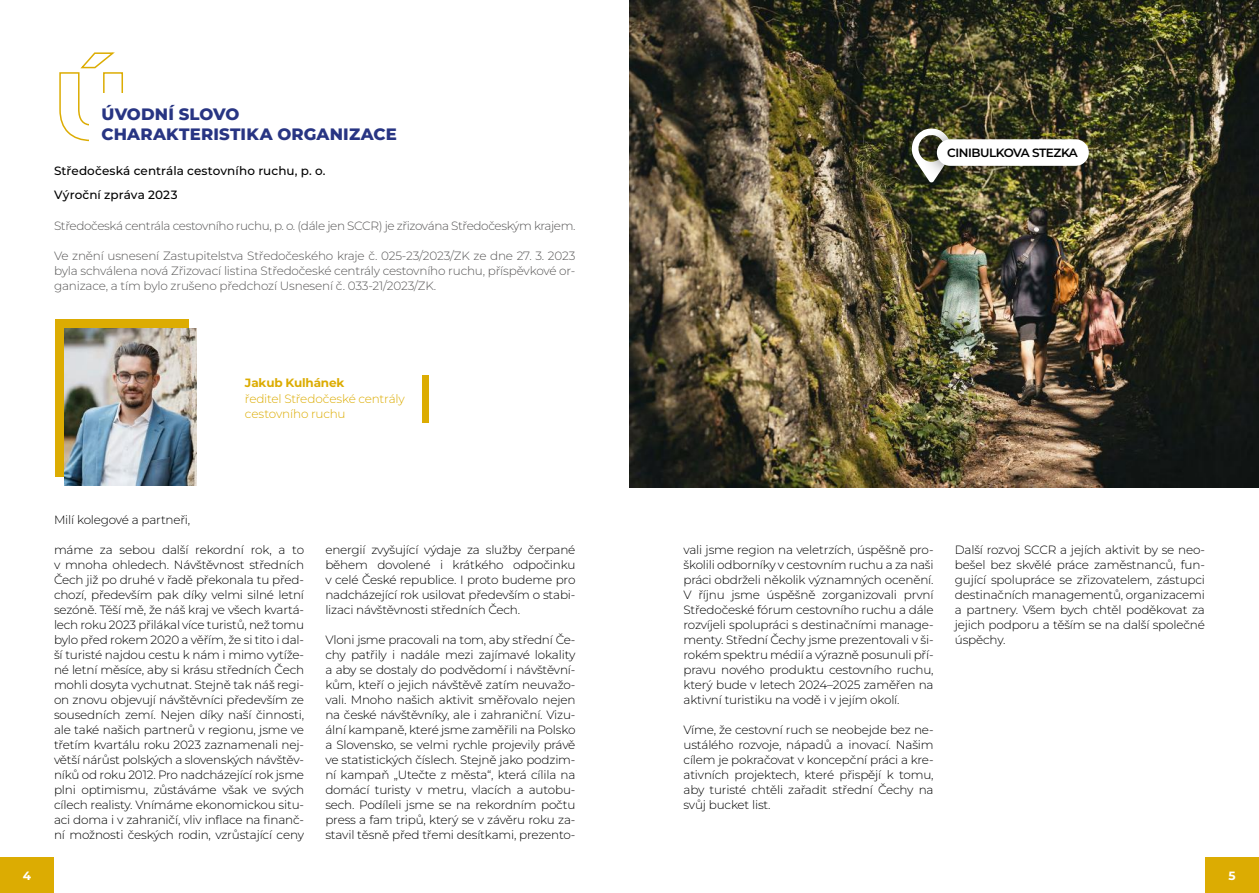
<style>
.page{position:relative;width:1259px;height:893px;background:#fff}
.page>*{position:absolute;margin:0;border:0;box-sizing:border-box;transform-origin:0 0}
.t1{font:800 16.5px/20.2px "Montserrat";letter-spacing:.01em;color:#283583}
.t2{font:300 12px/15px "Montserrat";letter-spacing:-.015em;color:#000;text-align:justify}
.t3{font:300 12px/15px "Montserrat";letter-spacing:-.03em;color:#575656;text-align:justify}
.t4{font:500 12px/24px "Montserrat";letter-spacing:.005em;color:#000}
.t5{font:300 12px/15.8px "Montserrat";letter-spacing:-.015em;color:#dcac02}
.t6{font:600 12px "Montserrat";letter-spacing:-.04em;color:#000}
.t7{font:700 12px "Montserrat";letter-spacing:-.015em;color:#dcac02}
.t8{font:700 12px "Montserrat";color:#fff}
</style>
<div class="page">
<div style="left:0;top:857px;width:54px;height:36px;background:#dcac02"></div>
<div style="left:1205px;top:857px;width:54px;height:36px;background:#dcac02"></div>
<svg style="left:59px;top:52px;width:64px;height:90px"></svg>
<div style="left:90px;top:93px;width:66px;height:56px;background:#fff"></div>
<div style="left:422px;top:375px;width:6px;height:47px;background:#dcac02"></div>
<div style="left:55px;top:319px;width:134px;height:157px;background:#dcac02"></div>
<img style="left:65px;top:328px;width:131px;height:158px">
<img style="left:629px;top:0;width:630px;height:488px">
<div style="left:897px;top:114px;width:68px;height:83px;background:#000;opacity:.2"></div>
<svg style="left:911px;top:128px;width:40px;height:55px"></svg>
<div style="left:919px;top:124px;width:181px;height:57px;background:#000;opacity:.4"></div>
<div style="left:937px;top:139px;width:152px;height:27px;background:#fff;border-radius:13px"></div>
<h1 class="t1" style="left:101px;top:104px;width:297px">ÚVODNÍ SLOVO<br>CHARAKTERISTIKA ORGANIZACE</h1>
<p class="t4" style="left:54px;top:158px;width:273px">Středočeská centrála cestovního ruchu, p. o.<br>Výroční zpráva 2023</p>
<p class="t3" style="left:54px;top:218px;width:523px">Středočeská centrála cestovního ruchu, p. o. (dále jen SCCR) je zřizována Středočeským krajem.</p>
<p class="t3" style="left:54px;top:248px;width:523px">Ve znění usnesení Zastupitelstva Středočeského kraje č. 025-23/2023/ZK ze dne 27. 3. 2023 byla schválena nová Zřizovací listina Středočeské centrály cestovního ruchu, příspěvkové or&shy;ganizace, a tím bylo zrušeno předchozí Usnesení č. 033-21/2023/ZK.</p>
<p class="t7" style="left:245px;top:374px;width:101px">Jakub Kulhánek</p>
<p class="t5" style="left:245px;top:390px;width:161px">ředitel Středočeské centrály cestovního ruchu</p>
<p class="t2" style="left:54px;top:512px;width:138px">Milí kolegové a partneři,</p>
<p class="t2" style="left:54px;top:542px;width:252px">máme za sebou další rekordní rok, a to v mnoha ohledech. Návštěvnost středních Čech již po druhé v řadě překonala tu před&shy;chozí, především pak díky velmi silné letní sezóně. Těší mě, že náš kraj ve všech kvartá&shy;lech roku 2023 přilákal více turistů, než tomu bylo před rokem 2020 a věřím, že si tito i dal&shy;ší turisté najdou cestu k nám i mimo vytíže&shy;né letní měsíce, aby si krásu středních Čech mohli dosyta vychutnat. Stejně tak náš regi&shy;on znovu objevují návštěvníci především ze sousedních zemí. Nejen díky naší činnosti, ale také našich partnerů v regionu, jsme ve třetím kvartálu roku 2023 zaznamenali nej&shy;větší nárůst polských a slovenských návštěv&shy;níků od roku 2012. Pro nadcházející rok jsme plni optimismu, zůstáváme však ve svých cílech realisty. Vnímáme ekonomickou situ&shy;aci doma i v zahraničí, vliv inflace na finanč&shy;ní možnosti českých rodin, vzrůstající ceny</p>
<p class="t2" style="left:325px;top:542px;width:252px">energií zvyšující výdaje za služby čerpané během dovolené i krátkého odpočinku v celé České republice. I proto budeme pro nadcházející rok usilovat především o stabi&shy;lizaci návštěvnosti středních Čech.</p>
<p class="t2" style="left:325px;top:632px;width:252px">Vloni jsme pracovali na tom, aby střední Če&shy;chy patřily i nadále mezi zajímavé lokality a aby se dostaly do podvědomí i návštěvní&shy;kům, kteří o jejich návštěvě zatím neuvažo&shy;vali. Mnoho našich aktivit směřovalo nejen na české návštěvníky, ale i zahraniční. Vizu&shy;ální kampaně, které jsme zaměřili na Polsko a Slovensko, se velmi rychle projevily právě ve statistických číslech. Stejně jako podzim&shy;ní kampaň „Utečte z města“, která cílila na domácí turisty v metru, vlacích a autobu&shy;sech. Podíleli jsme se na rekordním počtu press a fam tripů, který se v závěru roku za&shy;stavil těsně před třemi desítkami, prezento-</p>
<p class="t6" style="left:947px;top:144px;width:132px">CINIBULKOVA STEZKA</p>
<p class="t2" style="left:683px;top:542px;width:252px">vali jsme region na veletrzích, úspěšně pro&shy;školili odborníky v cestovním ruchu a za naši práci obdrželi několik významných ocenění.<br>V říjnu jsme úspěšně zorganizovali první Středočeské fórum cestovního ruchu a dále rozvíjeli spolupráci s destinačními manage&shy;menty. Střední Čechy jsme prezentovali v ši&shy;rokém spektru médií a výrazně posunuli pří&shy;pravu nového produktu cestovního ruchu, který bude v letech 2024–2025 zaměřen na aktivní turistiku na vodě i v jejím okolí.</p>
<p class="t2" style="left:683px;top:722px;width:252px">Víme, že cestovní ruch se neobejde bez ne&shy;ustálého rozvoje, nápadů a inovací. Našim cílem je pokračovat v koncepční práci a kre&shy;ativních projektech, které přispějí k tomu, aby turisté chtěli zařadit střední Čechy na svůj bucket list.</p>
<p class="t2" style="left:955px;top:542px;width:252px">Další rozvoj SCCR a jejích aktivit by se neo&shy;bešel bez skvělé práce zaměstnanců, fun&shy;gující spolupráce se zřizovatelem, zástupci destinačních managementů, organizacemi a partnery. Všem bych chtěl poděkovat za jejich podporu a těším se na další společné úspěchy.</p>
<p class="t8" style="left:23px;top:867px;width:10px">4</p>
<p class="t8" style="left:1228px;top:867px;width:9px">5</p>
</div>
